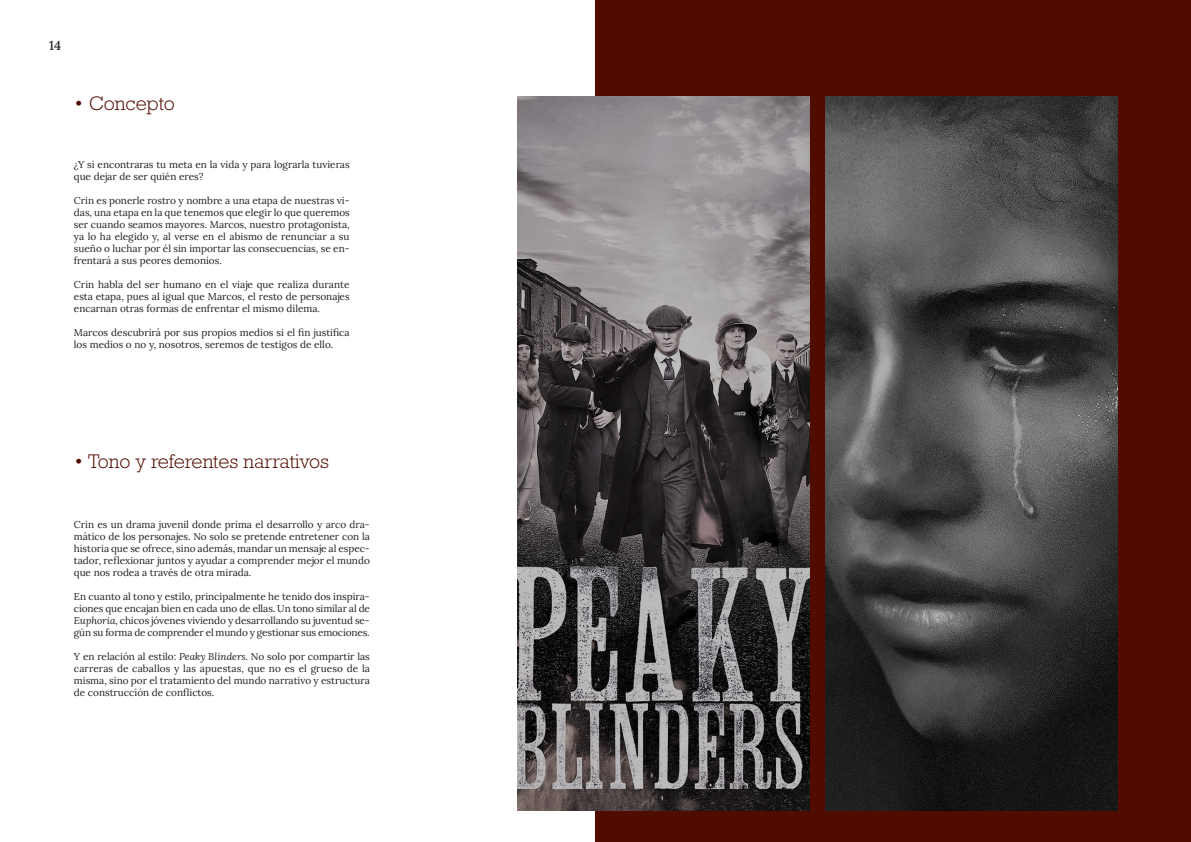
<style>
.page{position:relative;width:1191px;height:842px;background:#fff}
.page>*{position:absolute;margin:0;border:0;box-sizing:border-box;transform-origin:0 0}
.intros_de_pagina{font:300 20px "Rockwell Std";color:#510c00}
.t1{font:13px "Lora";color:#231f20}
.texto_base{font:10px/12px "Lora";color:#231f20;text-align:justify}
.s1{font-style:italic}
</style>
<div class="page">
<div style="left:595px;top:0;width:596px;height:842px;background:#510c00"></div>
<img style="left:517px;top:96px;width:292px;height:714px">
<img style="left:825px;top:96px;width:292px;height:714px">
<h2 class="t1" style="left:49px;top:36px;width:13px">14</h2>
<p class="intros_de_pagina" style="left:74px;top:91px;width:103px">• Concepto</p>
<p class="texto_base" style="left:74px;top:158px;width:277px">¿Y si encontraras tu meta en la vida y para lograrla tuvieras que dejar de ser quién eres?</p>
<p class="texto_base" style="left:74px;top:194px;width:277px">Crin es ponerle rostro y nombre a una etapa de nuestras vi&shy;das, una etapa en la que tenemos que elegir lo que queremos ser cuando seamos mayores. Marcos, nuestro protagonista, ya lo ha elegido y, al verse en el abismo de renunciar a su sueño o luchar por él sin importar las consecuencias, se en&shy;frentará a sus peores demonios.</p>
<p class="texto_base" style="left:74px;top:278px;width:277px">Crin habla del ser humano en el viaje que realiza durante esta etapa, pues al igual que Marcos, el resto de personajes encarnan otras formas de enfrentar el mismo dilema.</p>
<p class="texto_base" style="left:74px;top:326px;width:277px">Marcos descubrirá por sus propios medios si el fin justifica los medios o no y, nosotros, seremos de testigos de ello.</p>
<p class="intros_de_pagina" style="left:74px;top:450px;width:257px">• Tono y referentes narrativos</p>
<p class="texto_base" style="left:74px;top:518px;width:297px">Crin es un drama juvenil donde prima el desarrollo y arco dra&shy;mático de los personajes. No solo se pretende entretener con la historia que se ofrece, sino además, mandar un mensaje al espec&shy;tador, reflexionar juntos y ayudar a comprender mejor el mundo que nos rodea a través de otra mirada.</p>
<p class="texto_base" style="left:74px;top:590px;width:298px">En cuanto al tono y estilo, principalmente he tenido dos inspira&shy;ciones que encajan bien en cada uno de ellas. Un tono similar al de <span class="s1">Euphoria,</span> chicos jóvenes viviendo y desarrollando su juventud se&shy;gún su forma de comprender el mundo y gestionar sus emociones.</p>
<p class="texto_base" style="left:74px;top:650px;width:297px">Y en relación al estilo: <span class="s1">Peaky Blinders.</span> No solo por compartir las carreras de caballos y las apuestas, que no es el grueso de la misma, sino por el tratamiento del mundo narrativo y estructura de construcción de conflictos.</p>
</div>
